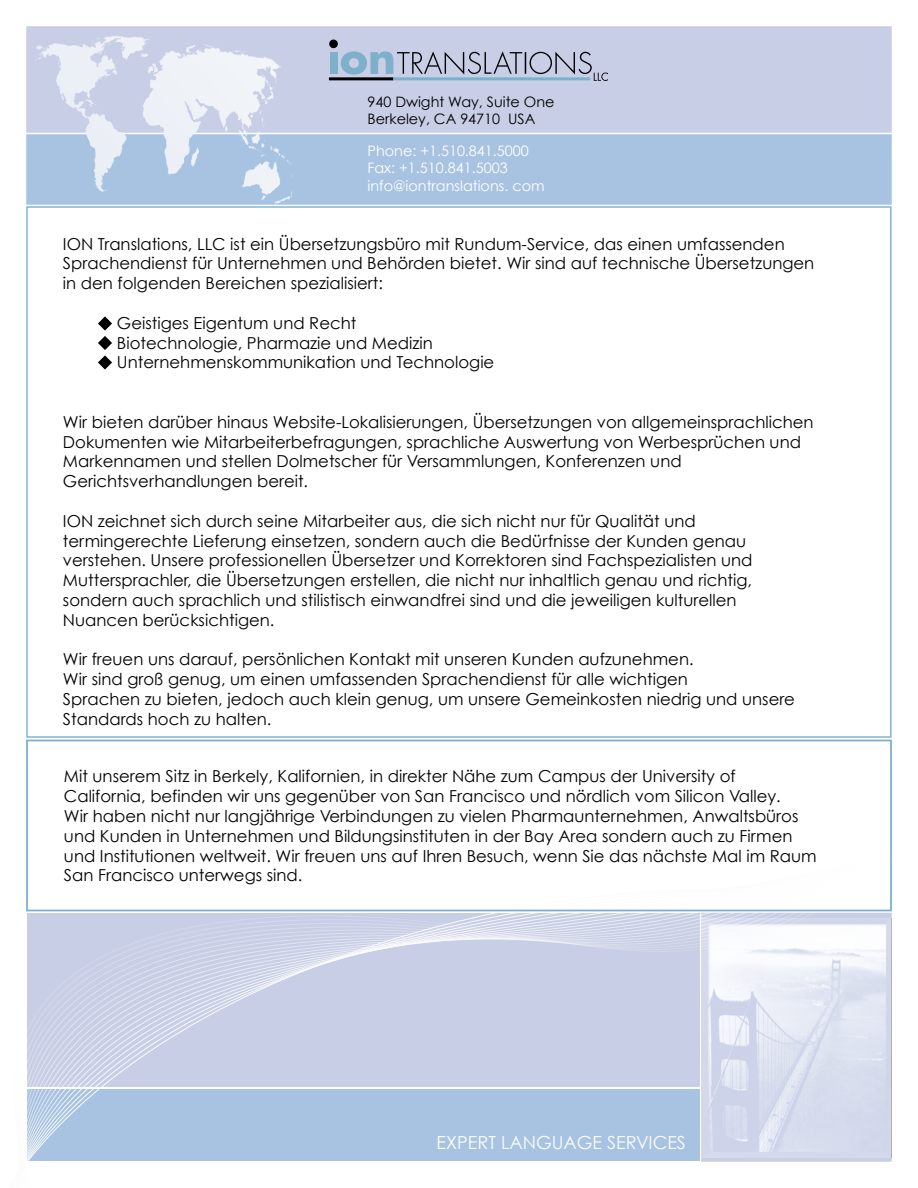
<style>
.page{position:relative;width:918px;height:1188px;background:#fff}
.page>*{position:absolute;margin:0;border:0;box-sizing:border-box;transform-origin:0 0}
.t1{font:18px "Century Gothic";color:#fcfcfc}
.t2{font:16.5px/19.8px "Century Gothic";color:#000}
.t3{font:14.4px/17.2px "Century Gothic";color:#fff}
.t4{font:14.4px/17.2px "Century Gothic";color:#000}
</style>
<div class="page">
<div style="left:26px;top:134px;width:866px;height:71px;background:#a8c3e2;border:2px solid #a8c3e2"></div>
<div style="left:26px;top:26px;width:866px;height:107px;background:#c8cee5;border:2px solid #c8cee5"></div>
<img style="left:35px;top:26px;width:256px;height:179px">
<div style="left:329px;top:40px;width:9px;height:8px;background:#000;border-radius:50%"></div>
<div style="left:330px;top:52px;width:7px;height:22px;background:#7eb0cc"></div>
<hr style="left:329px;top:77px;width:64px;height:3px;background:#000">
<svg style="left:341px;top:51px;width:267px;height:30px"></svg>
<svg style="left:26px;top:911px;width:704px;height:250px;background:#c2cde5"></svg>
<div style="left:26px;top:740px;width:866px;height:171px;border:2px solid #7eb0cc"></div>
<svg style="left:701px;top:913px;width:191px;height:249px;fill:#dadfef"></svg>
<svg style="left:98px;top:316px;width:14px;height:54px"></svg>
<p class="t4" style="left:368px;top:92px;width:189px">940 Dwight Way, Suite One<br>Berkeley, CA 94710 USA</p>
<p class="t3" style="left:368px;top:142px;width:179px">Phone: +1.510.841.5000<br>Fax: +1.510.841.5003 info@iontranslations. com</p>
<p class="t2" style="left:63px;top:233px;width:753px">ION Translations, LLC ist ein Übersetzungsbüro mit Rundum-Service, das einen umfassenden<br>Sprachendienst für Unternehmen und Behörden bietet. Wir sind auf technische Übersetzungen in den folgenden Bereichen spezialisiert:</p>
<p class="t2" style="left:117px;top:313px;width:379px">Geistiges Eigentum und Recht<br>Biotechnologie, Pharmazie und Medizin<br>Unternehmenskommunikation und Technologie</p>
<p class="t2" style="left:63px;top:412px;width:752px">Wir bieten darüber hinaus Website-Lokalisierungen, Übersetzungen von allgemeinsprachlichen Dokumenten wie Mitarbeiterbefragungen, sprachliche Auswertung von Werbesprüchen und Markennamen und stellen Dolmetscher für Versammlungen, Konferenzen und Gerichtsverhandlungen bereit.</p>
<p class="t2" style="left:63px;top:511px;width:691px">ION zeichnet sich durch seine Mitarbeiter aus, die sich nicht nur für Qualität und termingerechte Lieferung einsetzen, sondern auch die Bedürfnisse der Kunden genau verstehen. Unsere professionellen Übersetzer und Korrektoren sind Fachspezialisten und Muttersprachler, die Übersetzungen erstellen, die nicht nur inhaltlich genau und richtig, sondern auch sprachlich und stilistisch einwandfrei sind und die jeweiligen kulturellen Nuancen berücksichtigen.</p>
<p class="t2" style="left:63px;top:649px;width:734px">Wir freuen uns darauf, persönlichen Kontakt mit unseren Kunden aufzunehmen.<br>Wir sind groß genug, um einen umfassenden Sprachendienst für alle wichtigen<br>Sprachen zu bieten, jedoch auch klein genug, um unsere Gemeinkosten niedrig und unsere Standards hoch zu halten.</p>
<p class="t2" style="left:64px;top:766px;width:754px">Mit unserem Sitz in Berkely, Kalifornien, in direkter Nähe zum Campus der University of California, befinden wir uns gegenüber von San Francisco und nördlich vom Silicon Valley.<br>Wir haben nicht nur langjährige Verbindungen zu vielen Pharmaunternehmen, Anwaltsbüros und Kunden in Unternehmen und Bildungsinstituten in der Bay Area sondern auch zu Firmen und Institutionen weltweit. Wir freuen uns auf Ihren Besuch, wenn Sie das nächste Mal im Raum San Francisco unterwegs sind.</p>
<p class="t1" style="left:436px;top:1132px;width:251px">EXPERT LANGUAGE SERVICES</p>
</div>
